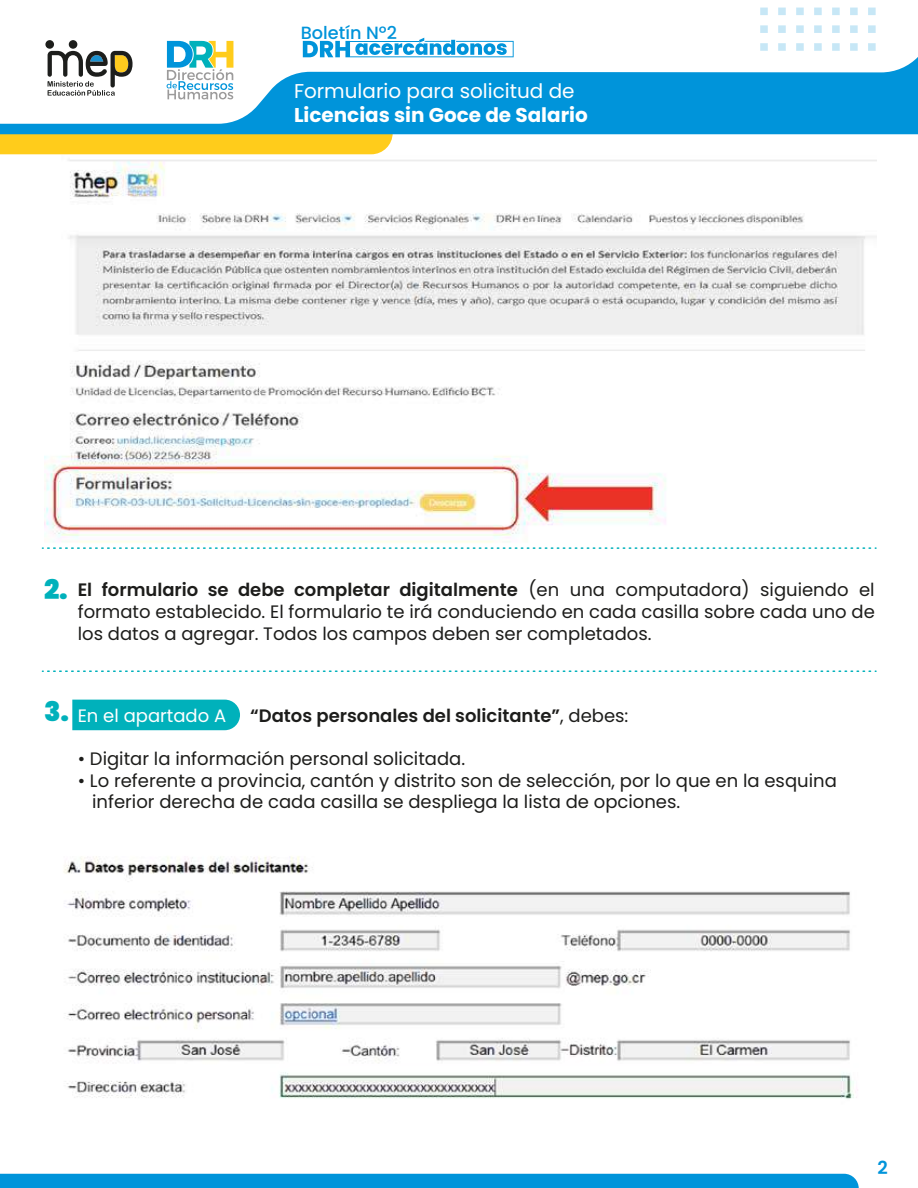
<style>
.page{position:relative;width:918px;height:1188px;background:#fff}
.page>*{position:absolute;margin:0;border:0;box-sizing:border-box;transform-origin:0 0}
.t1{font:900 27px "Poppins";color:#00b1bb}
.t2{font:19.95px "Poppins";color:#fff}
.t3{font:700 19.95px "Poppins";color:#fff}
.t4{font:18px/21.6px "Poppins";color:#1d1d1b;text-align:justify}
.t5{font:600 18px "Poppins";color:#1d1d1b}
.t6{font:18px "Poppins";color:#fff}
.t7{font:600 18px "Poppins";color:#0094da}
.t8{font:500 17.7px "Poppins";color:#0094da}
.s1{font-weight:600}
.s2{font-weight:400}
</style>
<div class="page">
<div style="left:72px;top:700px;width:168px;height:30px;background:#00b1bb"></div>
<img style="left:44px;top:154px;width:832px;height:389px">
<div style="left:0;top:134px;width:393px;height:20px;background:#ffcc1b"></div>
<div style="left:868px;top:8px;width:8px;height:7px;background:#c7e7f6"></div>
<svg style="left:778px;top:8px;width:80px;height:7px"></svg>
<div style="left:760px;top:8px;width:8px;height:7px;background:#c7e7f6"></div>
<div style="left:868px;top:25px;width:8px;height:8px;background:#c7e7f6"></div>
<svg style="left:778px;top:25px;width:80px;height:8px"></svg>
<div style="left:760px;top:25px;width:8px;height:8px;background:#c7e7f6"></div>
<div style="left:868px;top:43px;width:8px;height:8px;background:#c7e7f6"></div>
<svg style="left:778px;top:43px;width:80px;height:8px"></svg>
<div style="left:760px;top:43px;width:8px;height:8px;background:#c7e7f6"></div>
<svg style="left:0;top:57px;width:918px;height:77px;fill:#0094da"></svg>
<div style="left:45px;top:40px;width:9px;height:9px;background:#1d1e1c;border-radius:50%"></div>
<div style="left:69px;top:40px;width:8px;height:9px;background:#1d1e1c;border-radius:50%"></div>
<svg style="left:48px;top:51px;width:85px;height:45px"></svg>
<svg style="left:167px;top:41px;width:66px;height:58px"></svg>
<svg style="left:303px;top:38px;width:211px;height:19px"></svg>
<div style="left:0;top:1174px;width:859px;height:14px;background:#0094da"></div>
<img style="left:63px;top:856px;width:795px;height:243px">
<svg style="left:42px;top:547px;width:834px;height:2px"></svg>
<svg style="left:42px;top:670px;width:834px;height:2px"></svg>
<p class="t8" style="left:301px;top:23px;width:98px">Boletín Nº2</p>
<p class="t2" style="left:294px;top:80px;width:282px">Formulario para solicitud de</p>
<p class="t3" style="left:294px;top:104px;width:295px">Licencias sin Goce de Salario</p>
<h1 class="t1" style="left:44px;top:574px;width:25px">2.</h1>
<p class="t4" style="left:78px;top:579px;width:799px"><span class="s1">El formulario se debe completar digitalmente</span> (en una computadora) siguiendo el formato establecido. El formulario te irá conduciendo en cada casilla sobre cada uno de los datos a agregar. Todos los campos deben ser completados.</p>
<h1 class="t1" style="left:44px;top:696px;width:27px">3.</h1>
<p class="t6" style="left:78px;top:705px;width:150px">En el apartado A</p>
<p class="t5" style="left:250px;top:705px;width:380px">“Datos personales del solicitante”<span class="s2">, debes:</span></p>
<p class="t4" style="left:78px;top:748px;width:389px">• Digitar la información personal solicitada.</p>
<p class="t4" style="left:92px;top:770px;width:746px;text-indent:-14px">• Lo referente a provincia, cantón y distrito son de selección, por lo que en la esquina inferior derecha de cada casilla se despliega la lista de opciones.</p>
<p class="t7" style="left:878px;top:1157px;width:12px">2</p>
</div>
